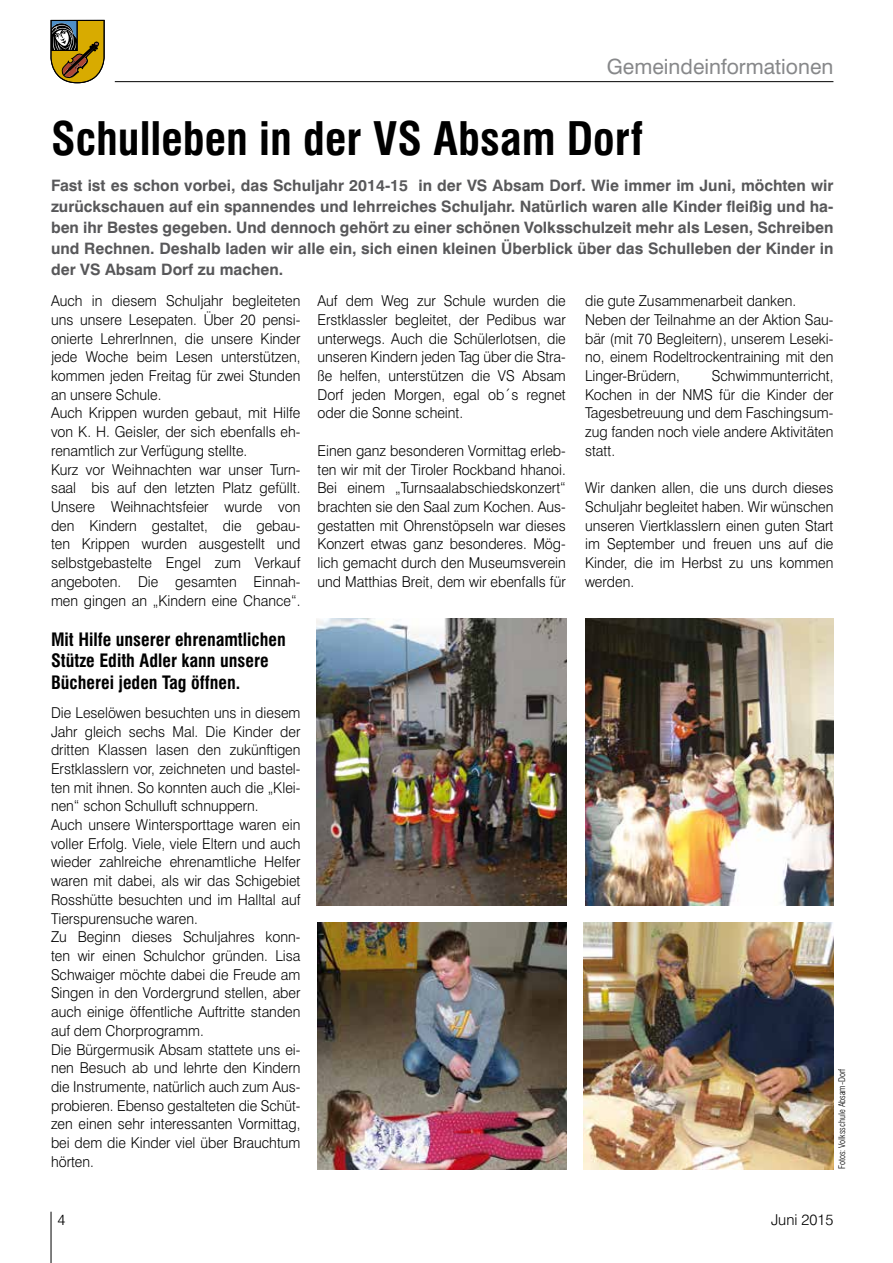
<style>
.page{position:relative;width:893px;height:1263px;background:#fff}
.page>*{position:absolute;margin:0;border:0;box-sizing:border-box;transform-origin:0 0}
.t1{font:700 condensed 45px "Swiss 721 BT";color:#000}
.t2{font:21px "Swiss 721 BT";color:#87888a}
.t3{font:700 condensed 18px/21.6px "Swiss 721 BT";color:#000}
.t4{font:700 15.75px/21px "Swiss 721 BT";color:#58585a;text-align:justify}
.t5{font:300 15px/18.8px "Swiss 721 BT";color:#000;text-align:justify;scale:.95 1}
.t6{font:300 15px "Swiss 721 BT";color:#000}
.t7{font:300 condensed 9px "Swiss 721 BT";color:#000}
</style>
<div class="page">
<svg style="left:51px;top:20px;width:54px;height:64px;background:#9a8232"></svg>
<hr style="left:115px;top:81px;width:718px;height:1px;background:#000">
<hr style="left:51px;top:1212px;width:1px;height:51px;background:#000">
<img style="left:585px;top:619px;width:248px;height:287px">
<img style="left:317px;top:619px;width:249px;height:287px">
<img style="left:317px;top:922px;width:250px;height:247px">
<img style="left:584px;top:922px;width:249px;height:247px">
<h2 class="t2" style="left:607px;top:53px;width:228px">Gemeindeinformationen</h2>
<h1 class="t1" style="left:51px;top:112px;width:594px">Schulleben in der VS Absam Dorf</h1>
<p class="t4" style="left:51px;top:175px;width:784px">Fast ist es schon vorbei, das Schuljahr 2014-15 in der VS Absam Dorf. Wie immer im Juni, möchten wir zurückschauen auf ein spannendes und lehrreiches Schuljahr. Natürlich waren alle Kinder fleißig und ha&shy;ben ihr Bestes gegeben. Und dennoch gehört zu einer schönen Volksschulzeit mehr als Lesen, Schreiben und Rechnen. Deshalb laden wir alle ein, sich einen kleinen Überblick über das Schulleben der Kinder in der VS Absam Dorf zu machen.</p>
<p class="t5" style="left:51px;top:291px;width:264px;text-align:left">Auch in diesem Schuljahr begleiteten uns unsere Lesepaten. Über 20 pensi&shy;onierte LehrerInnen, die unsere Kinder jede Woche beim Lesen unterstützen, kommen jeden Freitag für zwei Stunden an unsere Schule.<br>Auch Krippen wurden gebaut, mit Hilfe von K. H. Geisler, der sich ebenfalls eh&shy;renamtlich zur Verfügung stellte.<br>Kurz vor Weihnachten war unser Turn&shy;saal bis auf den letzten Platz gefüllt.<br>Unsere Weihnachtsfeier wurde von den Kindern gestaltet, die gebau&shy;ten Krippen wurden ausgestellt und selbstgebastelte Engel zum Verkauf angeboten. Die gesamten Einnah&shy;men gingen an „Kindern eine Chance“.</p>
<p class="t3" style="left:51px;top:628px;width:236px">Mit Hilfe unserer ehrenamtlichen<br>Stütze Edith Adler kann unsere<br>Bücherei jeden Tag öffnen.</p>
<p class="t5" style="left:51px;top:703px;width:264px;text-align:left">Die Leselöwen besuchten uns in diesem Jahr gleich sechs Mal. Die Kinder der dritten Klassen lasen den zukünftigen Erstklasslern vor, zeichneten und bastel&shy;ten mit ihnen. So konnten auch die „Klei&shy;nen“ schon Schulluft schnuppern.<br>Auch unsere Wintersporttage waren ein voller Erfolg. Viele, viele Eltern und auch wieder zahlreiche ehrenamtliche Helfer waren mit dabei, als wir das Schigebiet Rosshütte besuchten und im Halltal auf Tierspurensuche waren.<br>Zu Beginn dieses Schuljahres konn&shy;ten wir einen Schulchor gründen. Lisa Schwaiger möchte dabei die Freude am Singen in den Vordergrund stellen, aber auch einige öffentliche Auftritte standen auf dem Chorprogramm.<br>Die Bürgermusik Absam stattete uns ei&shy;nen Besuch ab und lehrte den Kindern die Instrumente, natürlich auch zum Aus&shy;probieren. Ebenso gestalteten die Schüt&shy;zen einen sehr interessanten Vormittag, bei dem die Kinder viel über Brauchtum hörten.</p>
<p class="t5" style="left:317px;top:291px;width:263px">Auf dem Weg zur Schule wurden die Erstklassler begleitet, der Pedibus war unterwegs. Auch die Schülerlotsen, die unseren Kindern jeden Tag über die Stra&shy;ße helfen, unterstützen die VS Absam Dorf jeden Morgen, egal ob´s regnet oder die Sonne scheint.</p>
<p class="t5" style="left:317px;top:441px;width:263px">Einen ganz besonderen Vormittag erleb&shy;ten wir mit der Tiroler Rockband hhanoi.<br>Bei einem „Turnsaalabschiedskonzert“ brachten sie den Saal zum Kochen. Aus&shy;gestatten mit Ohrenstöpseln war dieses Konzert etwas ganz besonderes. Mög&shy;lich gemacht durch den Museumsverein und Matthias Breit, dem wir ebenfalls für</p>
<p class="t5" style="left:585px;top:291px;width:263px;text-align:left">die gute Zusammenarbeit danken.<br>Neben der Teilnahme an der Aktion Sau&shy;bär (mit 70 Begleitern), unserem Leseki&shy;no, einem Rodeltrockentraining mit den Linger-Brüdern,</p>
<p class="t5" style="left:585px;top:366px;width:263px;text-indent:127px">Schwimmunterricht, Kochen in der NMS für die Kinder der Tagesbetreuung und dem Faschingsum&shy;zug fanden noch viele andere Aktivitäten statt.</p>
<p class="t5" style="left:585px;top:478px;width:263px">Wir danken allen, die uns durch dieses Schuljahr begleitet haben. Wir wünschen unseren Viertklasslern einen guten Start im September und freuen uns auf die Kinder, die im Herbst zu uns kommen werden.</p>
<p class="t7" style="left:836px;top:1169px;width:102px;rotate:-90deg">Fotos: Volksschule Absam-Dorf</p>
<p class="t6" style="left:57px;top:1210px;width:9px">4</p>
<p class="t6" style="left:771px;top:1210px;width:64px">Juni 2015</p>
</div>
